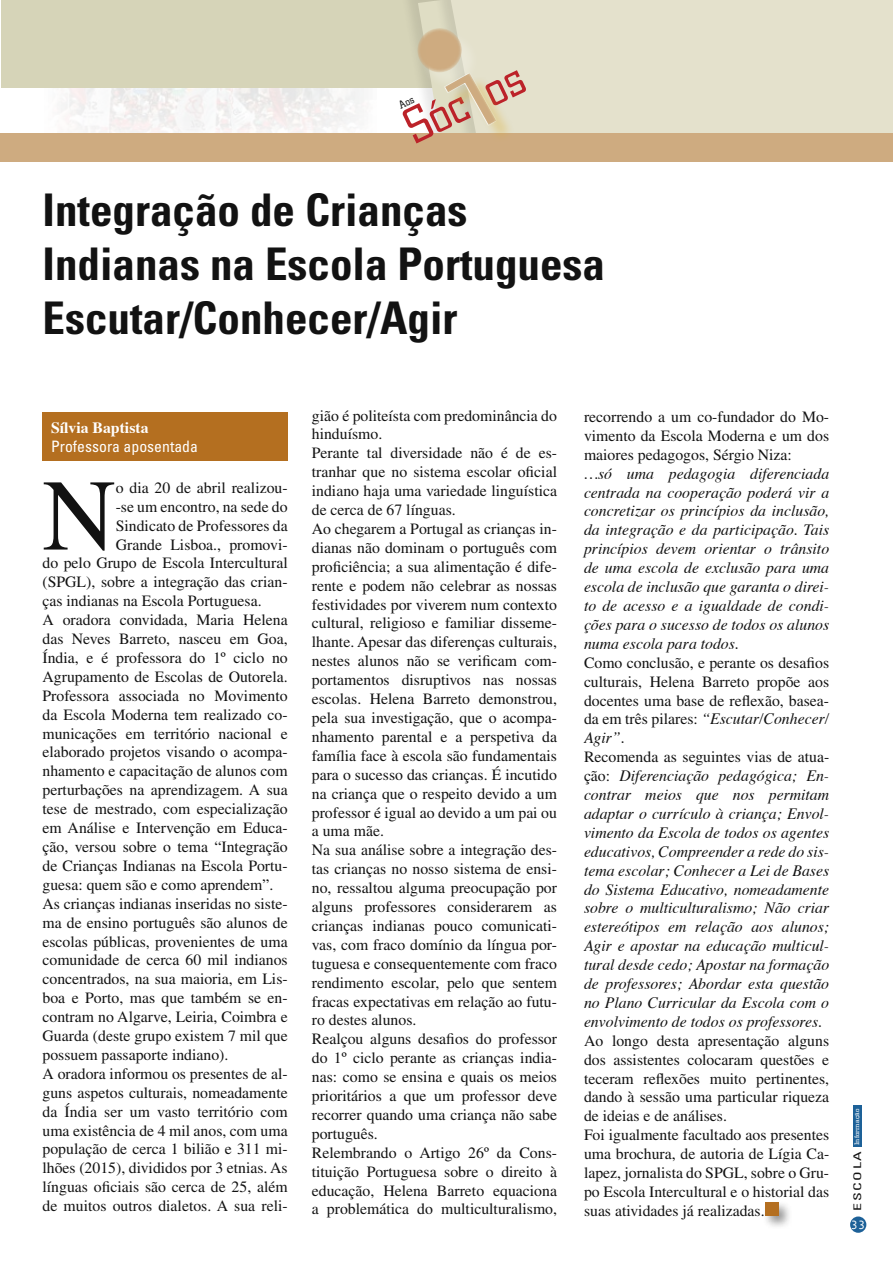
<style>
.page{position:relative;width:893px;height:1263px;background:#fff}
.page>*{position:absolute;margin:0;border:0;box-sizing:border-box;transform-origin:0 0}
.t1{font:101.4px "Times";color:#121212}
.t2{font:52.2px "Civic";color:#bc2229}
.t3{font:700 condensed 45px/54px "Univers";color:#121212}
.t4{font:15.75px/18.9px "Times";color:#121212}
.t5{font:italic 15.75px/18.9px "Times";color:#121212}
.t6{font:condensed 15.75px/18.9px "Univers";color:#fff}
.t7{font:12px "Andale Mono";color:#fff}
.t8{font:condensed 10.5px "Univers";letter-spacing:.1em;color:#121212;scale:1.5 1}
.t9{font:6.75px "Civic";letter-spacing:.01em;color:#fff;scale:1.33 1}
.s1{font-family:"Times";font-weight:700;font-stretch:normal}
.s2{font-style:normal}
</style>
<div class="page">
<img style="left:61px;top:88px;width:303px;height:45px">
<div style="left:1px;top:0;width:891px;height:88px;background:#d6d4b8"></div>
<div style="left:591px;top:0;width:302px;height:133px;background:#e4e1cc"></div>
<div style="left:0;top:133px;width:893px;height:29px;background:#ceab80"></div>
<div style="left:853px;top:1106px;width:8px;height:42px;background:#1d6198"></div>
<div style="left:850px;top:1216px;width:16px;height:17px;background:#1d6198;border-radius:50%"></div>
<div style="left:762px;top:1200px;width:31px;height:30px;background:#121212;opacity:.44"></div>
<div style="left:765px;top:1202px;width:13px;height:14px;background:#b46f20"></div>
<div style="left:43px;top:412px;width:245px;height:49px;background:#b46f20"></div>
<svg style="left:409px;top:0;width:182px;height:135px"></svg>
<h2 class="t2" style="left:394px;top:104px;width:129px;rotate:-26deg">Sóc os</h2>
<p class="t3" style="left:43px;top:183px;width:564px">Integração de Crianças<br>Indianas na Escola Portuguesa<br>Escutar/Conhecer/Agir</p>
<p class="t6" style="left:51px;top:418px;width:148px"><span class="s1">Sílvia Baptista<br></span>Professora aposentada</p>
<p class="t1" style="left:43px;top:458px;width:75px">N</p>
<p class="t4" style="left:116px;top:478px;width:173px">o dia 20 de abril realizou-</p>
<p class="t4" style="left:116px;top:497px;width:173px">-se um encontro, na sede do</p>
<p class="t4" style="left:116px;top:516px;width:174px">Sindicato de Professores da</p>
<p class="t4" style="left:116px;top:535px;width:173px">Grande Lisboa., promovi-</p>
<p class="t4" style="left:43px;top:554px;width:247px">do pelo Grupo de Escola Intercultural</p>
<p class="t4" style="left:43px;top:572px;width:247px">(SPGL), sobre a integração das crian-</p>
<p class="t4" style="left:43px;top:591px;width:221px">ças indianas na Escola Portuguesa.</p>
<p class="t4" style="left:43px;top:610px;width:247px">A oradora convidada, Maria Helena</p>
<p class="t4" style="left:43px;top:629px;width:247px">das Neves Barreto, nasceu em Goa,</p>
<p class="t4" style="left:43px;top:648px;width:247px">Índia, e é professora do 1º ciclo no</p>
<p class="t4" style="left:43px;top:667px;width:247px">Agrupamento de Escolas de Outorela.</p>
<p class="t4" style="left:43px;top:686px;width:247px">Professora associada no Movimento</p>
<p class="t4" style="left:43px;top:705px;width:247px">da Escola Moderna tem realizado co-</p>
<p class="t4" style="left:43px;top:724px;width:247px">municações em território nacional e</p>
<p class="t4" style="left:43px;top:743px;width:247px">elaborado projetos visando o acompa-</p>
<p class="t4" style="left:43px;top:761px;width:247px">nhamento e capacitação de alunos com</p>
<p class="t4" style="left:43px;top:780px;width:247px">perturbações na aprendizagem. A sua</p>
<p class="t4" style="left:43px;top:799px;width:247px">tese de mestrado, com especialização</p>
<p class="t4" style="left:43px;top:818px;width:247px">em Análise e Intervenção em Educa-</p>
<p class="t4" style="left:43px;top:837px;width:247px">ção, versou sobre o tema “Integração</p>
<p class="t4" style="left:43px;top:856px;width:247px">de Crianças Indianas na Escola Portu-</p>
<p class="t4" style="left:43px;top:875px;width:232px">guesa: quem são e como aprendem”.</p>
<p class="t4" style="left:43px;top:894px;width:247px">As crianças indianas inseridas no siste-</p>
<p class="t4" style="left:43px;top:913px;width:247px">ma de ensino português são alunos de</p>
<p class="t4" style="left:43px;top:932px;width:247px">escolas públicas, provenientes de uma</p>
<p class="t4" style="left:43px;top:950px;width:247px">comunidade de cerca 60 mil indianos</p>
<p class="t4" style="left:43px;top:969px;width:247px">concentrados, na sua maioria, em Lis-</p>
<p class="t4" style="left:43px;top:988px;width:247px">boa e Porto, mas que também se en-</p>
<p class="t4" style="left:43px;top:1007px;width:247px">contram no Algarve, Leiria, Coimbra e</p>
<p class="t4" style="left:43px;top:1026px;width:247px">Guarda (deste grupo existem 7 mil que</p>
<p class="t4" style="left:43px;top:1045px;width:187px">possuem passaporte indiano).</p>
<p class="t4" style="left:43px;top:1064px;width:247px">A oradora informou os presentes de al-</p>
<p class="t4" style="left:43px;top:1083px;width:247px">guns aspetos culturais, nomeadamente</p>
<p class="t4" style="left:43px;top:1102px;width:247px">da Índia ser um vasto território com</p>
<p class="t4" style="left:43px;top:1121px;width:247px">uma existência de 4 mil anos, com uma</p>
<p class="t4" style="left:43px;top:1139px;width:247px">população de cerca 1 bilião e 311 mi-</p>
<p class="t4" style="left:43px;top:1158px;width:247px">lhões (2015), divididos por 3 etnias. As</p>
<p class="t4" style="left:43px;top:1177px;width:247px">línguas oficiais são cerca de 25, além</p>
<p class="t4" style="left:43px;top:1196px;width:247px">de muitos outros dialetos. A sua reli-</p>
<p class="t4" style="left:312px;top:406px;width:247px">gião é politeísta com predominância do hinduísmo.<br>Perante tal diversidade não é de es&shy;tranhar que no sistema escolar oficial indiano haja uma variedade linguística de cerca de 67 línguas.<br>Ao chegarem a Portugal as crianças in&shy;dianas não dominam o português com proficiência; a sua alimentação é dife&shy;rente e podem não celebrar as nossas festividades por viverem num contexto cultural, religioso e familiar disseme&shy;lhante. Apesar das diferenças culturais, nestes alunos não se verificam com&shy;portamentos disruptivos nas nossas escolas. Helena Barreto demonstrou, pela sua investigação, que o acompa&shy;nhamento parental e a perspetiva da família face à escola são fundamentais para o sucesso das crianças. É incutido na criança que o respeito devido a um professor é igual ao devido a um pai ou a uma mãe.<br>Na sua análise sobre a integração des&shy;tas crianças no nosso sistema de ensi&shy;no, ressaltou alguma preocupação por alguns professores considerarem as crianças indianas pouco comunicati&shy;vas, com fraco domínio da língua por&shy;tuguesa e consequentemente com fraco rendimento escolar, pelo que sentem fracas expectativas em relação ao futu&shy;ro destes alunos.<br>Realçou alguns desafios do professor do 1º ciclo perante as crianças india&shy;nas: como se ensina e quais os meios prioritários a que um professor deve recorrer quando uma criança não sabe português.<br>Relembrando o Artigo 26º da Cons&shy;tituição Portuguesa sobre o direito à educação, Helena Barreto equaciona a problemática do multiculturalismo,</p>
<p class="t5" style="left:584px;top:406px;width:247px"><span class="s2">recorrendo a um co-fundador do Mo&shy;vimento da Escola Moderna e um dos maiores pedagogos, Sérgio Niza:<br></span>…só uma pedagogia diferenciada centrada na cooperação poderá vir a concretizar os princípios da inclusão, da integração e da participação. Tais princípios devem orientar o trânsito de uma escola de exclusão para uma escola de inclusão que garanta o direi&shy;to de acesso e a igualdade de condi&shy;ções para o sucesso de todos os alunos numa escola para todos.<br><span class="s2">Como conclusão, e perante os desafios culturais, Helena Barreto propõe aos docentes uma base de reflexão, basea&shy;da em três pilares:</span> “Escutar/Conhecer/ Agir”.<br><span class="s2">Recomenda as seguintes vias de atua&shy;ção:</span> Diferenciação pedagógica; En&shy;contrar meios que nos permitam adaptar o currículo à criança; Envol&shy;vimento da Escola de todos os agentes educativos, Compreender a rede do sis&shy;tema escolar; Conhecer a Lei de Bases do Sistema Educativo, nomeadamente sobre o multiculturalismo; Não criar estereótipos em relação aos alunos; Agir e apostar na educação multicul&shy;tural desde cedo; Apostar na formação de professores; Abordar esta questão no Plano Curricular da Escola com o envolvimento de todos os professores.<br><span class="s2">Ao longo desta apresentação alguns dos assistentes colocaram questões e teceram reflexões muito pertinentes, dando à sessão uma particular riqueza de ideias e de análises.<br>Foi igualmente facultado aos presentes uma brochura, de autoria de Lígia Ca&shy;lapez, jornalista do SPGL, sobre o Gru&shy;po Escola Intercultural e o historial das suas atividades já realizadas.</span></p>
<p class="t9" style="left:853px;top:1145px;width:29px;rotate:-90deg">Informação</p>
<p class="t8" style="left:851px;top:1211px;width:41px;rotate:-90deg">ESCOLA</p>
<p class="t7" style="left:851px;top:1217px;width:16px">33</p>
</div>
